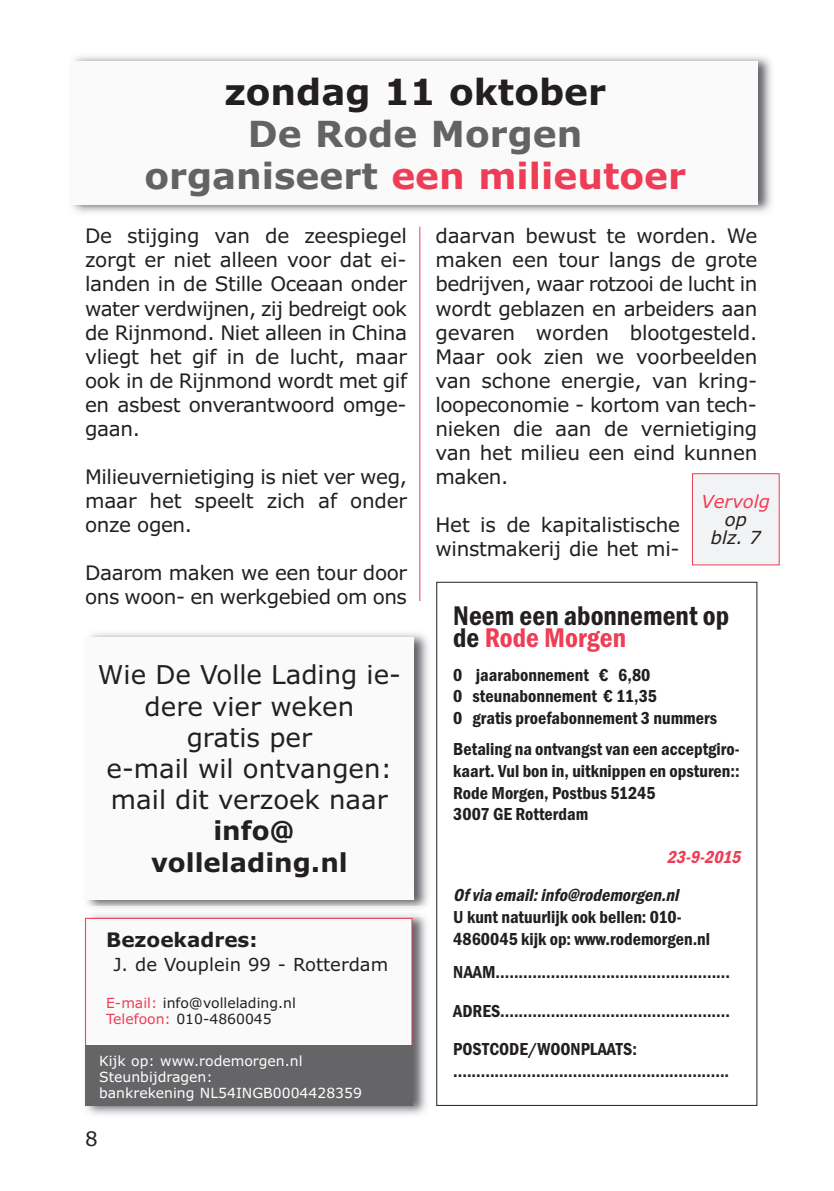
<style>
.page{position:relative;width:834px;height:1191px;background:#fff}
.page>*{position:absolute;margin:0;border:0;box-sizing:border-box;transform-origin:0 0}
.t1{font:700 36px/42px "Verdana";color:#636366;text-align:center}
.t2{font:700 36px "Verdana";color:#231f20}
.t3{font:600 condensed 28px/22px "Franklin Gothic";color:#231f20}
.t4{font:26px/31.2px "Verdana";color:#231f20;text-align:center}
.t5{font:700 26px/31.2px "Verdana";color:#231f20;text-align:center}
.t6{font:20px/24px "Verdana";letter-spacing:-.02em;color:#231f20;text-align:justify}
.t7{font:700 20px "Verdana";color:#231f20}
.t8{font:600 condensed 18px/21.6px "Franklin Gothic";color:#231f20}
.t9{font:italic 600 condensed 18px "Franklin Gothic";color:#231f20}
.t10{font:18px "Verdana";color:#231f20}
.t11{font:italic 600 condensed 18px "Franklin Gothic";color:#ee3d56}
.t12{font:italic 18px "Verdana";color:#ee3d56}
.t13{font:italic 18px/18px "Verdana";color:#231f20;text-align:center}
.t14{font:14px/16px "Verdana";color:#fff}
.t15{font:14px/16px "Verdana";color:#231f20}
.s1{color:#ee3d56}
</style>
<div class="page">
<img style="left:85px;top:916px;width:342px;height:199px">
<div style="left:86px;top:919px;width:325px;height:186px;background:#fafafa"></div>
<div style="left:85px;top:1046px;width:327px;height:60px;background:#656568"></div>
<img style="left:72px;top:56px;width:700px;height:157px">
<div style="left:71px;top:61px;width:686px;height:143px;background:#fafafa"></div>
<hr style="left:419px;top:227px;width:1px;height:374px;background:#ee3d56">
<img style="left:86px;top:633px;width:342px;height:273px">
<div style="left:85px;top:637px;width:328px;height:263px;background:#fafafa"></div>
<div style="left:692px;top:474px;width:86px;height:90px;background:#f2f3f4"></div>
<div style="left:692px;top:473px;width:87px;height:92px;border:1px solid #ee3d56"></div>
<h1 class="t2" style="left:224px;top:71px;width:383px">zondag 11 oktober</h1>
<h1 class="t1" style="left:144px;top:113px;width:543px">De Rode Morgen organiseert <span class="s1">een milieutoer</span></h1>
<p class="t6" style="left:85px;top:224px;width:323px">De stijging van de zeespiegel zorgt er niet alleen voor dat ei&shy;landen in de Stille Oceaan onder water verdwijnen, zij bedreigt ook de Rijnmond. Niet alleen in China vliegt het gif in de lucht, maar ook in de Rijnmond wordt met gif en asbest onverantwoord omge&shy;gaan.</p>
<p class="t6" style="left:85px;top:464px;width:323px">Milieuvernietiging is niet ver weg, maar het speelt zich af onder onze ogen.</p>
<p class="t6" style="left:85px;top:560px;width:323px">Daarom maken we een tour door ons woon- en werkgebied om ons</p>
<h3 class="t4" style="left:98px;top:660px;width:304px">Wie De Volle Lading ie&shy;dere vier weken<br>gratis per<br>e-mail wil ontvangen: mail dit verzoek naar</h3>
<h3 class="t5" style="left:151px;top:816px;width:198px">info@ vollelading.nl</h3>
<p class="t7" style="left:106px;top:929px;width:153px">Bezoekadres:</p>
<p class="t10" style="left:114px;top:954px;width:276px">J. de Vouplein 99 - Rotterdam</p>
<p class="t15" style="left:106px;top:994px;width:191px"><span class="s1">E-mail:</span> info@vollelading.nl<br><span class="s1">Telefoon:</span> 010-4860045</p>
<p class="t14" style="left:99px;top:1053px;width:264px">Kijk op: www.rodemorgen.nl<br>Steunbijdragen:<br>bankrekening NL54INGB0004428359</p>
<p class="t6" style="left:85px;top:1127px;width:14px">8</p>
<p class="t6" style="left:435px;top:224px;width:323px">daarvan bewust te worden. We maken een tour langs de grote bedrijven, waar rotzooi de lucht in wordt geblazen en arbeiders aan gevaren worden blootgesteld.<br>Maar ook zien we voorbeelden van schone energie, van kring&shy;loopeconomie - kortom van tech&shy;nieken die aan de vernietiging van het milieu een eind kunnen maken.</p>
<p class="t6" style="left:435px;top:512px;width:246px">Het is de kapitalistische winstmakerij die het mi-</p>
<p class="t12" style="left:701px;top:491px;width:70px">Vervolg</p>
<p class="t13" style="left:710px;top:511px;width:51px">op blz. 7</p>
<h2 class="t3" style="left:453px;top:604px;width:277px">Neem een abonnement op de <span class="s1">Rode Morgen</span></h2>
<p class="t8" style="left:453px;top:663px;width:265px">0 jaarabonnement € 6,80<br>0 steunabonnement € 11,35<br>0 gratis proefabonnement 3 nummers</p>
<p class="t8" style="left:453px;top:738px;width:288px">Betaling na ontvangst van een acceptgiro&shy;kaart. Vul bon in, uitknippen en opsturen::<br>Rode Morgen, Postbus 51245<br>3007 GE Rotterdam</p>
<p class="t11" style="left:666px;top:846px;width:80px">23-9-2015</p>
<p class="t9" style="left:453px;top:884px;width:232px">Of via email: info@rodemorgen.nl</p>
<p class="t8" style="left:453px;top:906px;width:258px">U kunt natuurlijk ook bellen: 010-<br>4860045 kijk op: www.rodemorgen.nl</p>
<p class="t8" style="left:453px;top:952px;width:278px;line-height:38.4px;text-align:justify">NAAM...................................................<br>ADRES..................................................<br>POSTCODE/WOONPLAATS:</p>
<p class="t8" style="left:453px;top:1059px;width:277px">............................................................</p>
</div>
